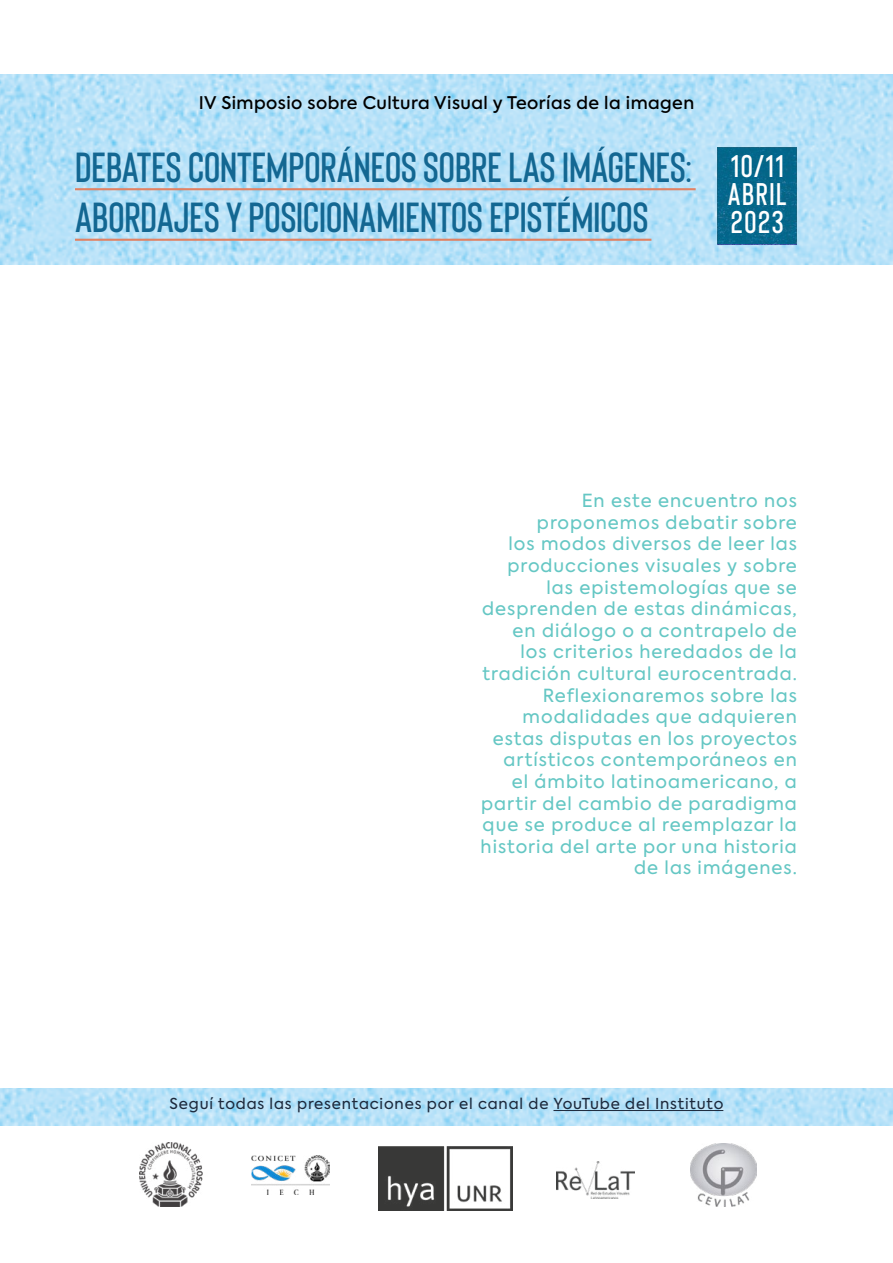
<style>
.page{position:relative;width:893px;height:1263px;background:#fff}
.page>*{position:absolute;margin:0;border:0;box-sizing:border-box;transform-origin:0 0}
.t1{font:600 42px/50.4px "Bison";color:#136792}
.t2{font:600 31.35px/28px "Bison";letter-spacing:.05em;color:#fff;text-align:justify}
.t3{font:18px/21.6px "Axiforma";letter-spacing:.055em;color:#65c7c4;text-align:right}
.t4{font:500 17.4px "Axiforma";letter-spacing:.025em;color:#000}
.t5{font:15px "Axiforma";letter-spacing:.055em;color:#1d2a3d}
</style>
<div class="page">
<img style="left:0;top:74px;width:893px;height:191px">
<img style="left:0;top:1089px;width:893px;height:37px">
<div style="left:718px;top:148px;width:79px;height:96px;background:#05678b"></div>
<img style="left:557px;top:1161px;width:78px;height:37px">
<img style="left:379px;top:1146px;width:134px;height:64px">
<img style="left:139px;top:1142px;width:64px;height:64px">
<img style="left:690px;top:1143px;width:67px;height:63px">
<img style="left:252px;top:1155px;width:78px;height:39px">
<hr style="left:75px;top:188px;width:621px;height:2px;background:#e18264">
<hr style="left:75px;top:239px;width:576px;height:2px;background:#e18264">
<hr style="left:553px;top:1110px;width:170px;height:1px;background:#1d2a3d">
<p class="t4" style="left:199px;top:91px;width:497px">IV Simposio sobre Cultura Visual y Teorías de la imagen</p>
<h1 class="t1" style="left:75px;top:141px;width:618px">DEBATES CONTEMPORÁNEOS SOBRE LAS IMÁGENES:<br>ABORDAJES Y POSICIONAMIENTOS EPISTÉMICOS</h1>
<h2 class="t2" style="left:728px;top:152px;width:60px">10/11<br>ABRIL 2023</h2>
<p class="t3" style="left:481px;top:490px;width:318px">En este encuentro nos proponemos debatir sobre<br>los modos diversos de leer las producciones visuales y sobre las epistemologías que se desprenden de estas dinámicas, en diálogo o a contrapelo de<br>los criterios heredados de la tradición cultural eurocentrada.<br>Reflexionaremos sobre las modalidades que adquieren estas disputas en los proyectos artísticos contemporáneos en<br>el ámbito latinoamericano, a partir del cambio de paradigma que se produce al reemplazar la historia del arte por una historia de las imágenes.</p>
<p class="t5" style="left:170px;top:1094px;width:555px">Seguí todas las presentaciones por el canal de YouTube del Instituto</p>
</div>
